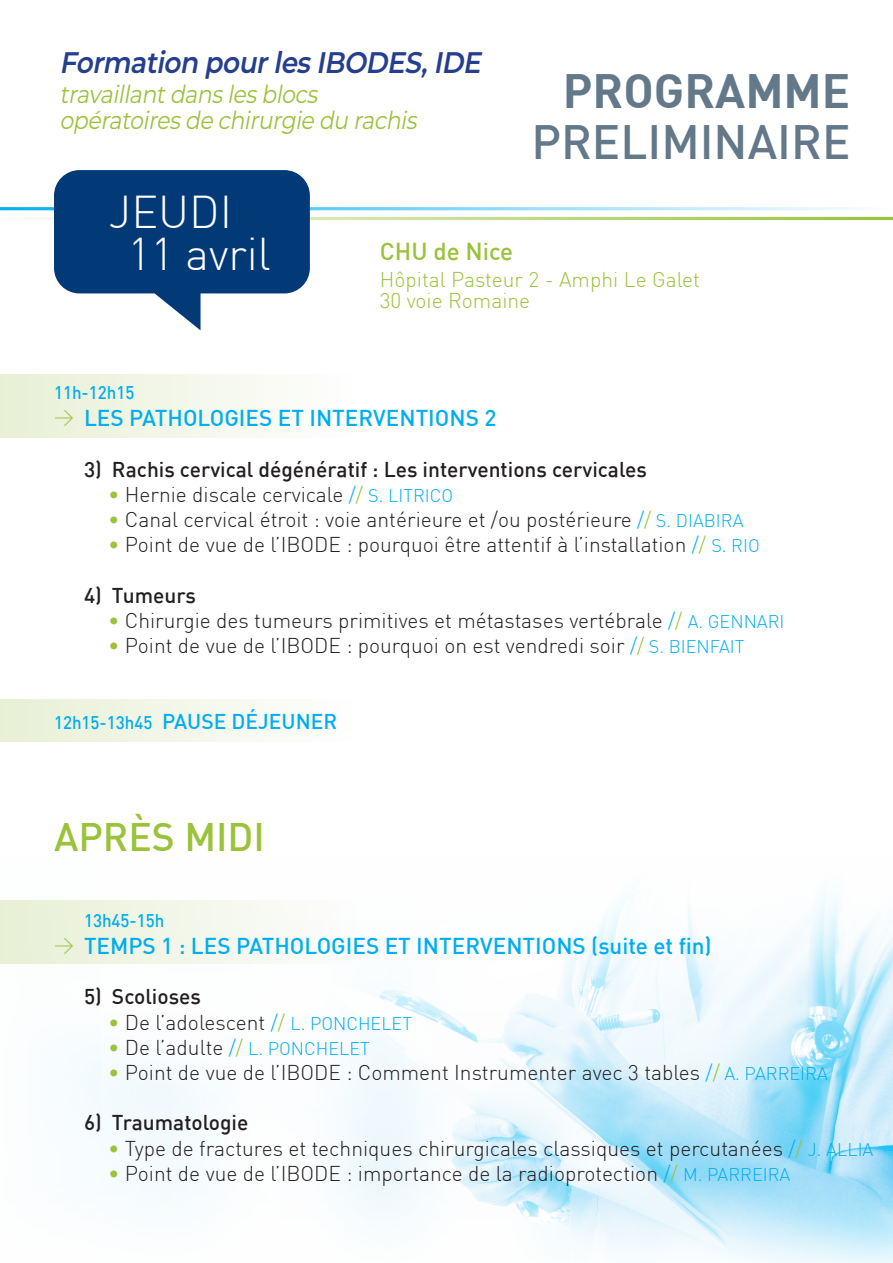
<style>
.page{position:relative;width:893px;height:1263px;background:#fff}
.page>*{position:absolute;margin:0;border:0;box-sizing:border-box;transform-origin:0 0}
.t1{font:500 47.25px "DIN";color:#637889}
.t2{font:700 47.25px "DIN";color:#637889}
.t3{font:300 45px "DIN";color:#fff}
.t4{font:500 39px "DIN";color:#9ac23b}
.t5{font:italic 600 29.7px "Montserrat";color:#253f8e;scale:.89 1}
.t6{font:italic 24.75px "Montserrat";color:#9ac23b;scale:.89 1}
.t7{font:500 24px "DIN";color:#9ac23b}
.t8{font:500 22.5px "DIN";color:#00aeef}
.t9{font:300 21px "DIN";color:#231f20}
.t10{font:500 21px "DIN";color:#231f20}
.t11{font:300 21px "DIN";color:#9ac23b}
.t12{font:500 21px "DIN";color:#00aeef}
.t13{font:300 18px "DIN";color:#00aeef}
.t14{font:500 18px "DIN";color:#00aeef;scale:.94 1}
.s1{font-weight:300;font-size:19.5px;color:#9ac23b}
.s2{color:#9ac23b}
.s3{color:#00aeef}
.s4{font-size:18px;color:#00aeef}
.s5{font-size:18px}
.s6{font-size:21px;color:#9ac23b}
.s7{font-size:21px;color:#231f20}
.s8{font-size:21px}
</style>
<div class="page">
<img style="left:80px;top:1055px;width:813px;height:121px">
<svg style="left:130px;top:1176px;width:763px;height:87px;fill:#f5fbfe"></svg>
<svg style="left:102px;top:982px;width:791px;height:184px"></svg>
<hr style="left:0;top:207px;width:893px;height:3px;background:#00aeef">
<hr style="left:0;top:217px;width:893px;height:3px;background:#9ac23b">
<svg style="left:54px;top:170px;width:256px;height:160px"></svg>
<div style="left:0;top:374px;width:356px;height:64px;background:linear-gradient(to right,#e8efd5,#fefefe)"></div>
<div style="left:0;top:900px;width:356px;height:64px;background:linear-gradient(to right,#e8efd5,#fcfdfd)"></div>
<div style="left:0;top:699px;width:356px;height:43px;background:linear-gradient(to right,#e8efd5,#fefefe)"></div>
<p class="t5" style="left:60px;top:41px;width:482px">Formation pourlesIBODES,IDE</p>
<p class="t6" style="left:60px;top:77px;width:298px">travaillantdanslesblocs</p>
<p class="t6" style="left:60px;top:103px;width:409px">opératoiresde chirurgie du rachis</p>
<p class="t2" style="left:563px;top:60px;width:289px">PROGRAMME</p>
<p class="t1" style="left:531px;top:111px;width:321px">PRELIMINAIRE</p>
<p class="t3" style="left:109px;top:184px;width:125px">JEUDI</p>
<p class="t3" style="left:128px;top:226px;width:145px">11 avril</p>
<p class="t7" style="left:380px;top:236px;width:135px">CHU de Nice</p>
<p class="t11" style="left:380px;top:267px;width:322px">Hôpital Pasteur 2 - Amphi Le Galet</p>
<p class="t11" style="left:380px;top:288px;width:152px">30 voie Romaine</p>
<p class="t14" style="left:54px;top:381px;width:87px">11h-12h15</p>
<p class="t8" style="left:54px;top:404px;width:444px"><span class="s1">&gt;</span> LES PATHOLOGIES ET INTERVENTIONS 2</p>
<p class="t10" style="left:84px;top:456px;width:564px">3) Rachis cervical dégénératif : Les interventions cervicales</p>
<p class="t9" style="left:108px;top:482px;width:347px"><span class="s2">•</span> Hernie discale cervicale <span class="s3">/</span><span class="s2">/</span> <span class="s4">S. LITRICO</span></p>
<p class="t9" style="left:108px;top:507px;width:637px"><span class="s2">•</span> Canal cervical étroit : voie antérieure et /ou postérieure <span class="s3">/</span><span class="s2">/</span> <span class="s4">S. DIABIRA</span></p>
<p class="t9" style="left:108px;top:532px;width:653px"><span class="s2">•</span> Point de vue de l’IBODE : pourquoi être attentif à l’installation <span class="s3">/</span><span class="s2">/</span> <span class="s4">S. RIO</span></p>
<p class="t10" style="left:84px;top:582px;width:113px">4) Tumeurs</p>
<p class="t9" style="left:108px;top:608px;width:678px"><span class="s2">•</span> Chirurgie des tumeurs primitives et métastases vertébrale <span class="s3">/</span><span class="s2">/</span> <span class="s4">A. GENNARI</span></p>
<p class="t9" style="left:108px;top:633px;width:638px"><span class="s2">•</span> Point de vue de l’IBODE : pourquoi on est vendredi soir <span class="s3">/</span><span class="s2">/</span> <span class="s4">S. BIENFAIT</span></p>
<p class="t12" style="left:54px;top:708px;width:285px"><span class="s5">12h15-13h45</span> PAUSE DÉJEUNER</p>
<p class="t4" style="left:54px;top:812px;width:212px">APRÈS MIDI</p>
<p class="t14" style="left:84px;top:909px;width:87px">13h45-15h</p>
<p class="t8" style="left:54px;top:931px;width:659px"><span class="s1">&gt;</span> TEMPS 1 : LES PATHOLOGIES ET INTERVENTIONS (suite et fin)</p>
<p class="t10" style="left:84px;top:983px;width:119px">5) Scolioses</p>
<p class="t9" style="left:108px;top:1009px;width:306px"><span class="s2">•</span> De l’adolescent <span class="s3">/</span><span class="s2">/</span> <span class="s4">L. PONCHELET</span></p>
<p class="t13" style="left:108px;top:1037px;width:263px"><span class="s6">•</span> <span class="s7">De l’adulte</span> <span class="s8">/</span><span class="s6">/</span> L. PONCHELET</p>
<p class="t9" style="left:108px;top:1059px;width:721px"><span class="s2">•</span> Point de vue de l’IBODE : Comment Instrumenter avec 3 tables <span class="s3">/</span><span class="s2">/</span> <span class="s4">A. PARREIRA</span></p>
<p class="t10" style="left:84px;top:1109px;width:166px">6) Traumatologie</p>
<p class="t9" style="left:108px;top:1135px;width:767px"><span class="s2">•</span> Type de fractures et techniques chirurgicales classiques et percutanées <span class="s3">/</span><span class="s2">/</span> <span class="s4">J. ALLIA</span></p>
<p class="t9" style="left:108px;top:1160px;width:684px"><span class="s2">•</span> Point de vue de l’IBODE : importance de la radioprotection <span class="s3">/</span><span class="s2">/</span> <span class="s4">M. PARREIRA</span></p>
</div>
